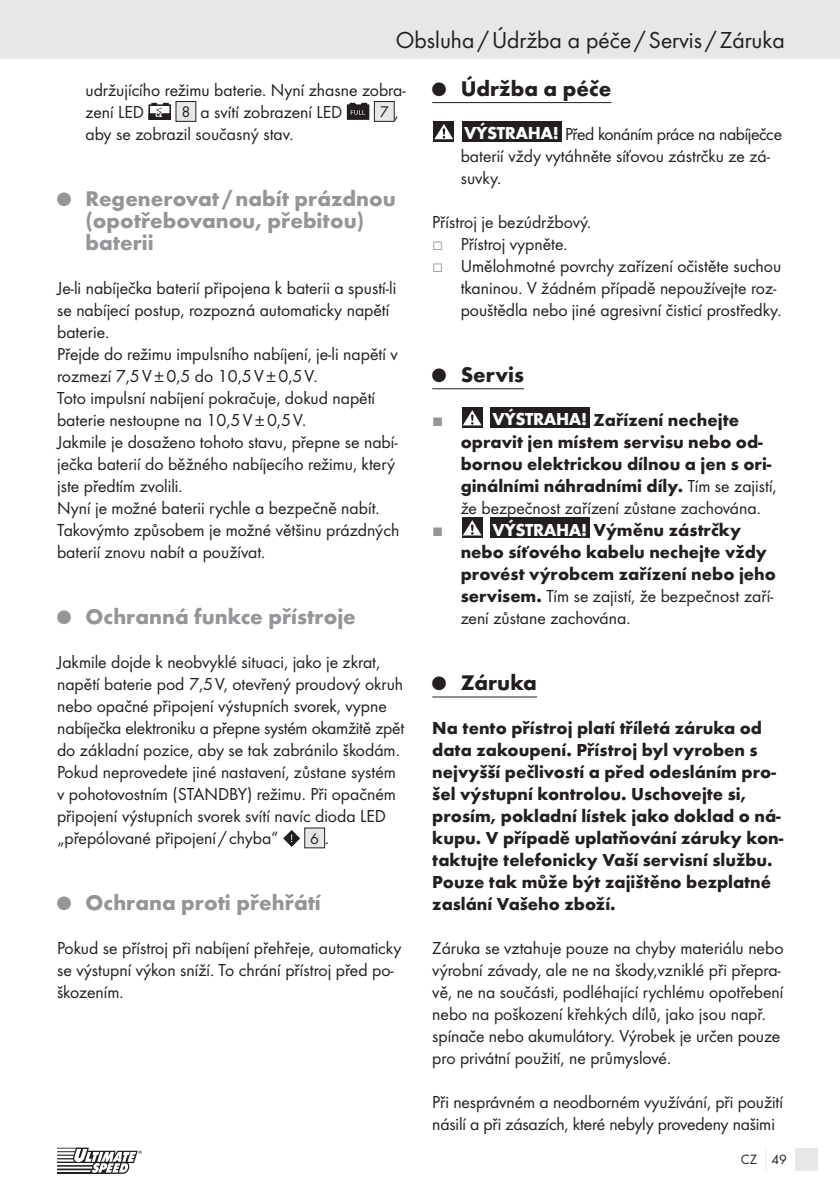
<style>
.page{position:relative;width:840px;height:1192px;background:#fff}
.page>*{position:absolute;margin:0;border:0;box-sizing:border-box;transform-origin:0 0}
.t1{font:24px "Futura Boo";color:#231f20}
.t2{font:700 22px/22px "Futura";color:#939598}
.t3{font:700 22px "Futura";color:#231f20}
.t4{font:18px/22px "Futura Boo";color:#231f20}
.t5{font:700 18px/22px "Futura";color:#231f20}
.t6{font:16px "Futura Boo";color:#231f20}
.t7{font:14px "Futura Boo";color:#231f20}
.s1{font-family:"European Pi Three";font-weight:400;font-size:14px}
.s2{font-family:"Futura";font-weight:700;color:#fff}
.s3{font-size:16px}
.s4{font-size:18px}
.s5{color:#fff}
.s6{font-family:"Futura Boo";font-weight:400}
.s7{font-family:"Futura";font-weight:700}
</style>
<div class="page">
<div style="left:0;top:0;width:839px;height:58px;background:#e6e7e8"></div>
<div style="left:794px;top:1147px;width:23px;height:23px;background:#e6e7e8"></div>
<svg style="left:765px;top:1148px;width:1px;height:22px"></svg>
<hr style="left:57px;top:1147px;width:31px;height:1px;background:#231f20">
<hr style="left:57px;top:1150px;width:34px;height:1px;background:#231f20">
<hr style="left:57px;top:1154px;width:37px;height:1px;background:#231f20">
<hr style="left:57px;top:1157px;width:40px;height:2px;background:#231f20">
<hr style="left:57px;top:1161px;width:43px;height:1px;background:#231f20">
<hr style="left:57px;top:1164px;width:46px;height:2px;background:#231f20">
<hr style="left:57px;top:1168px;width:50px;height:1px;background:#231f20">
<hr style="left:57px;top:1171px;width:53px;height:2px;background:#231f20">
<svg style="left:73px;top:1147px;width:69px;height:26px"></svg>
<div style="left:148px;top:104px;width:23px;height:16px;border:2px solid #231f20"></div>
<div style="left:148px;top:113px;width:23px;height:7px;border:2px solid #231f20"></div>
<svg style="left:151px;top:103px;width:18px;height:14px"></svg>
<div style="left:176px;top:101px;width:20px;height:20px;background:#e6e7e8"></div>
<div style="left:175px;top:101px;width:21px;height:21px;border:1px solid #231f20"></div>
<svg style="left:346px;top:102px;width:24px;height:18px"></svg>
<div style="left:374px;top:101px;width:20px;height:20px;background:#e6e7e8"></div>
<div style="left:373px;top:101px;width:21px;height:21px;border:1px solid #231f20"></div>
<svg style="left:283px;top:830px;width:17px;height:17px"></svg>
<div style="left:304px;top:827px;width:20px;height:20px;background:#e6e7e8"></div>
<div style="left:304px;top:827px;width:21px;height:21px;border:1px solid #231f20"></div>
<hr style="left:432px;top:102px;width:179px;height:1px;background:#231f20">
<hr style="left:432px;top:388px;width:91px;height:1px;background:#231f20">
<hr style="left:432px;top:696px;width:104px;height:1px;background:#231f20">
<div style="left:461px;top:121px;width:100px;height:21px;background:#231f20"></div>
<svg style="left:433px;top:121px;width:21px;height:21px"></svg>
<svg style="left:434px;top:124px;width:19px;height:15px"></svg>
<div style="left:490px;top:407px;width:99px;height:21px;background:#231f20"></div>
<svg style="left:462px;top:407px;width:20px;height:21px"></svg>
<svg style="left:462px;top:410px;width:19px;height:15px"></svg>
<div style="left:490px;top:517px;width:99px;height:21px;background:#231f20"></div>
<svg style="left:462px;top:517px;width:20px;height:21px"></svg>
<svg style="left:462px;top:520px;width:19px;height:15px"></svg>
<h1 class="t1" style="left:395px;top:29px;width:390px">Obsluha / Údržba a péče / Servis / Záruka</h1>
<p class="t4" style="left:85px;top:80px;width:321px">udržujícího režimu baterie. Nyní zhasne zobra&shy;zení LED</p>
<p class="t3" style="left:432px;top:80px;width:180px"><span class="s1">-</span> Údržba a péče</p>
<p class="t4" style="left:460px;top:124px;width:323px"><span class="s2">VÝSTRAHA!</span> Před konáním práce na nabíječce baterií vždy vytáhněte síťovou zástrčku ze zá&shy;suvky.</p>
<p class="t4" style="left:460px;top:212px;width:322px;text-indent:-28px">Přístroj je bezúdržbový.<br>Přístroj vypněte.<br>Umělohmotné povrchy zařízení očistěte suchou tkaninou. V žádném případě nepoužívejte roz&shy;pouštědla nebo jiné agresivní čisticí prostředky.</p>
<p class="t4" style="left:181px;top:102px;width:162px"><span class="s3">8</span> a svítí zobrazení LED</p>
<p class="t6" style="left:379px;top:105px;width:20px">7 <span class="s4">,</span></p>
<p class="t4" style="left:85px;top:124px;width:209px">aby se zobrazil současný stav.</p>
<p class="t2" style="left:85px;top:189px;width:311px;text-indent:-28px"><span class="s1">-</span> Regenerovat / nabít prázdnou (opotřebovanou, přebitou) baterii</p>
<p class="t4" style="left:57px;top:278px;width:343px">Je-li nabíječka baterií připojena k baterii a spustí-li se nabíjecí postup, rozpozná automaticky napětí baterie.<br>Přejde do režimu impulsního nabíjení, je-li napětí v rozmezí 7,5 V ± 0,5 do 10,5 V ± 0,5 V.<br>Toto impulsní nabíjení pokračuje, dokud napětí baterie nestoupne na 10,5 V ± 0,5 V.<br>Jakmile je dosaženo tohoto stavu, přepne se nabí&shy;ječka baterií do běžného nabíjecího režimu, který jste předtím zvolili.<br>Nyní je možné baterii rychle a bezpečně nabít.<br>Takovýmto způsobem je možné většinu prázdných baterií znovu nabít a používat.</p>
<p class="t3" style="left:432px;top:366px;width:93px"><span class="s1">-</span> Servis</p>
<p class="t5" style="left:460px;top:410px;width:317px;text-indent:32px"><span class="s5">VÝSTRAHA!</span> Zařízení nechejte opravit jen místem servisu nebo od&shy;bornou elektrickou dílnou a jen s ori&shy;ginálními náhradními díly. <span class="s6">Tím se zajistí,</span></p>
<p class="t4" style="left:460px;top:498px;width:301px">že bezpečnost zařízení zůstane zachována.</p>
<p class="t5" style="left:460px;top:520px;width:316px;text-align:center"><span class="s5">VÝSTRAHA!</span> Výměnu zástrčky<br>nebo síťového kabelu nechejte vždy provést výrobcem zařízení nebo jeho</p>
<p class="t4" style="left:460px;top:586px;width:314px"><span class="s7">servisem.</span> Tím se zajistí, že bezpečnost zaří&shy;zení zůstane zachována.</p>
<p class="t2" style="left:57px;top:607px;width:300px"><span class="s1">-</span> Ochranná funkce přístroje</p>
<p class="t4" style="left:57px;top:652px;width:348px">Jakmile dojde k neobvyklé situaci, jako je zkrat, napětí baterie pod 7,5 V, otevřený proudový okruh nebo opačné připojení výstupních svorek, vypne nabíječka elektroniku a přepne systém okamžitě zpět do základní pozice, aby se tak zabránilo škodám.<br>Pokud neprovedete jiné nastavení, zůstane systém v pohotovostním (STANDBY) režimu. Při opačném připojení výstupních svorek svítí navíc dioda LED „přepólované připojení / chyba“</p>
<p class="t3" style="left:432px;top:674px;width:106px"><span class="s1">-</span> Záruka</p>
<p class="t5" style="left:432px;top:718px;width:352px">Na tento přístroj platí tříletá záruka od data zakoupení. Přístroj byl vyroben s nejvyšší pečlivostí a před odesláním pro&shy;šel výstupní kontrolou. Uschovejte si, prosím, pokladní lístek jako doklad o ná&shy;kupu. V případě uplatňování záruky kon&shy;taktujte telefonicky Vaší servisní službu.<br>Pouze tak může být zajištěno bezplatné zaslání Vašeho zboží.</p>
<p class="t4" style="left:432px;top:938px;width:352px">Záruka se vztahuje pouze na chyby materiálu nebo výrobní závady, ale ne na škody,vzniklé při přepra&shy;vě, ne na součásti, podléhající rychlému opotřebení nebo na poškození křehkých dílů, jako jsou např. spínače nebo akumulátory. Výrobek je určen pouze pro privátní použití, ne průmyslové.</p>
<p class="t4" style="left:432px;top:1092px;width:352px">Při nesprávném a neodborném využívání, při použití násilí a při zásazích, které nebyly provedeny našimi</p>
<p class="t6" style="left:310px;top:831px;width:20px">6 <span class="s4">.</span></p>
<p class="t2" style="left:57px;top:893px;width:265px"><span class="s1">-</span> Ochrana proti přehřátí</p>
<p class="t4" style="left:57px;top:938px;width:345px">Pokud se přístroj při nabíjení přehřeje, automaticky se výstupní výkon sníží. To chrání přístroj před po&shy;škozením.</p>
<p class="t7" style="left:740px;top:1152px;width:48px">CZ 49</p>
</div>
